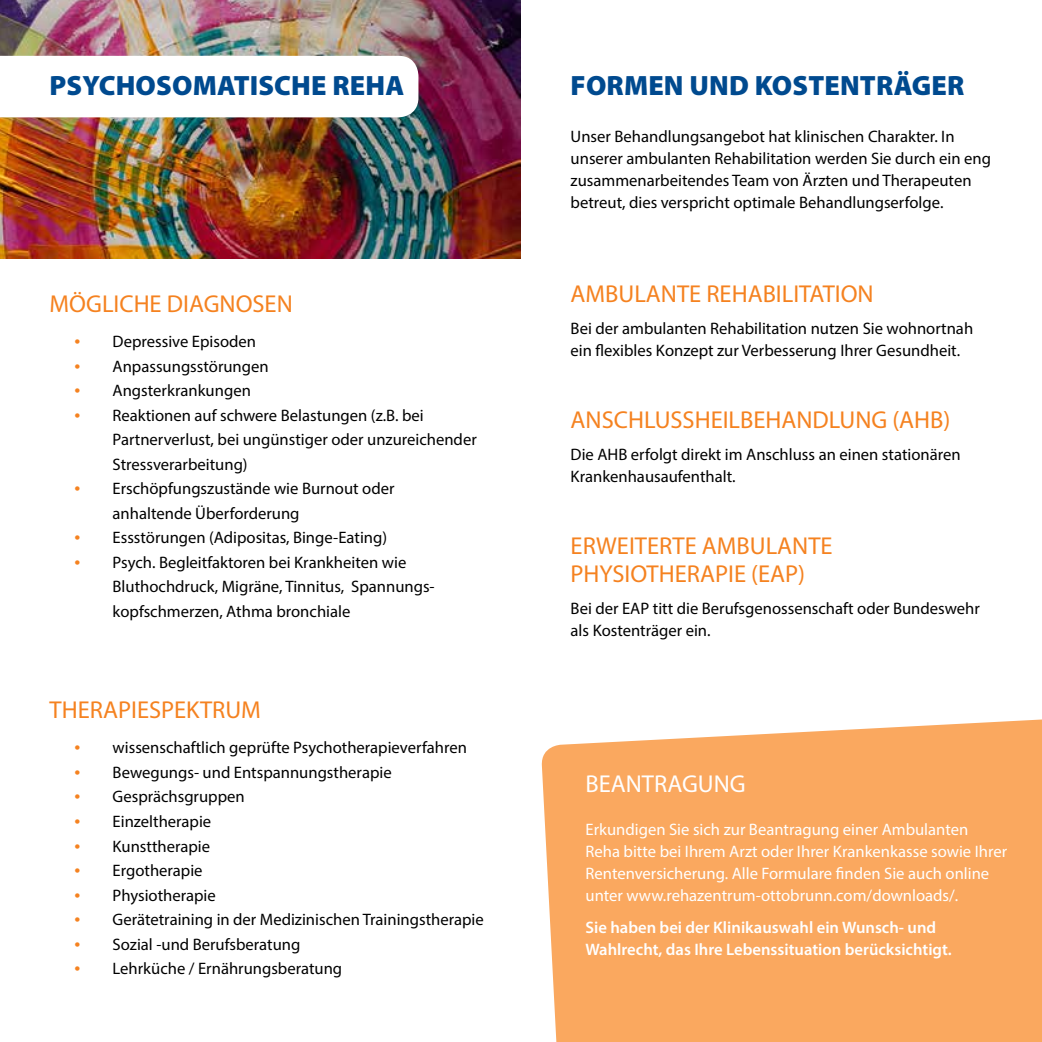
<style>
.page{position:relative;width:1042px;height:1042px;background:#fff}
.page>*{position:absolute;margin:0;border:0;box-sizing:border-box;transform-origin:0 0}
.t1{font:900 28px "Myriad Pro";letter-spacing:.005em;color:#004a8f}
.t2{font:24.5px/28px "Myriad Pro";color:#f58220}
.t3{font:24.5px "Myriad Pro";color:#fff}
.t4{font:16.62px/21.9px "Myriad Pro";color:#000}
.t5{font:16.62px/21.9px "Myriad Pro";color:#fff}
.t6{font:600 16.62px/21.9px "Myriad Pro";color:#fff}
.s1{font-size:21px;color:#f58220}
</style>
<div class="page">
<img style="left:0;top:0;width:521px;height:258px">
<svg style="left:0;top:56px;width:418px;height:61px"></svg>
<div style="left:541px;top:719px;width:501px;height:323px;background:#faa85f"></div>
<h1 class="t1" style="left:50px;top:70px;width:356px">PSYCHOSOMATISCHE REHA</h1>
<h2 class="t2" style="left:50px;top:290px;width:245px">MÖGLICHE DIAGNOSEN</h2>
<p class="t4" style="left:74px;top:331px;width:183px"><span class="s1">•</span> Depressive Episoden</p>
<p class="t4" style="left:74px;top:355px;width:196px"><span class="s1">•</span> Anpassungsstörungen</p>
<p class="t4" style="left:74px;top:380px;width:178px"><span class="s1">•</span> Angsterkrankungen</p>
<p class="t4" style="left:113px;top:403px;width:366px;line-height:24.5px;text-indent:-38px"><span class="s1">•</span> Reaktionen auf schwere Belastungen (z.B. bei<br>Partnerverlust, bei ungünstiger oder unzureichender<br>Stressverarbeitung)</p>
<p class="t4" style="left:113px;top:476px;width:283px;line-height:24.5px;text-indent:-38px"><span class="s1">•</span> Erschöpfungszustände wie Burnout oder anhaltende Überforderung</p>
<p class="t4" style="left:74px;top:527px;width:314px"><span class="s1">•</span> Essstörungen (Adipositas, Binge-Eating)</p>
<p class="t4" style="left:113px;top:550px;width:324px;line-height:24.5px;text-indent:-38px"><span class="s1">•</span> Psych. Begleitfaktoren bei Krankheiten wie<br>Bluthochdruck, Migräne, Tinnitus, Spannungs&shy;kopfschmerzen, Athma bronchiale</p>
<h2 class="t2" style="left:50px;top:696px;width:213px">THERAPIESPEKTRUM</h2>
<p class="t4" style="left:74px;top:737px;width:394px"><span class="s1">•</span> wissenschaftlich geprüfte Psychotherapieverfahren</p>
<p class="t4" style="left:74px;top:761px;width:319px"><span class="s1">•</span> Bewegungs- und Entspannungstherapie</p>
<p class="t4" style="left:74px;top:786px;width:172px"><span class="s1">•</span> Gesprächsgruppen</p>
<p class="t4" style="left:74px;top:810px;width:138px"><span class="s1">•</span> Einzeltherapie</p>
<p class="t4" style="left:74px;top:835px;width:137px"><span class="s1">•</span> Kunsttherapie</p>
<p class="t4" style="left:74px;top:859px;width:130px"><span class="s1">•</span> Ergotherapie</p>
<p class="t4" style="left:74px;top:884px;width:143px"><span class="s1">•</span> Physiotherapie</p>
<p class="t4" style="left:74px;top:908px;width:411px"><span class="s1">•</span> Gerätetraining in der Medizinischen Trainingstherapie</p>
<p class="t4" style="left:74px;top:933px;width:227px"><span class="s1">•</span> Sozial -und Berufsberatung</p>
<p class="t4" style="left:74px;top:957px;width:269px"><span class="s1">•</span> Lehrküche / Ernährungsberatung</p>
<h1 class="t1" style="left:570px;top:70px;width:395px">FORMEN UND KOSTENTRÄGER</h1>
<p class="t4" style="left:570px;top:125px;width:422px">Unser Behandlungsangebot hat klinischen Charakter. In unserer ambulanten Rehabilitation werden Sie durch ein eng zusammenarbeitendes Team von Ärzten und Therapeuten betreut, dies verspricht optimale Behandlungserfolge.</p>
<h2 class="t2" style="left:570px;top:279px;width:305px">AMBULANTE REHABILITATION</h2>
<p class="t4" style="left:570px;top:317px;width:404px">Bei der ambulanten Rehabilitation nutzen Sie wohnortnah ein flexibles Konzept zur Verbesserung Ihrer Gesundheit.</p>
<h2 class="t2" style="left:570px;top:405px;width:381px">ANSCHLUSSHEILBEHANDLUNG (AHB)</h2>
<p class="t4" style="left:570px;top:443px;width:391px">Die AHB erfolgt direkt im Anschluss an einen stationären<br>Krankenhausaufenthalt.</p>
<h2 class="t2" style="left:570px;top:531px;width:263px">ERWEITERTE AMBULANTE<br>PHYSIOTHERAPIE (EAP)</h2>
<p class="t4" style="left:570px;top:597px;width:411px">Bei der EAP titt die Berufsgenossenschaft oder Bundeswehr als Kostenträger ein.</p>
<h2 class="t3" style="left:585px;top:768px;width:162px">BEANTRAGUNG</h2>
<p class="t5" style="left:585px;top:818px;width:423px">Erkundigen Sie sich zur Beantragung einer Ambulanten<br>Reha bitte bei Ihrem Arzt oder Ihrer Krankenkasse sowie Ihrer Rentenversicherung. Alle Formulare finden Sie auch online unter www.rehazentrum-ottobrunn.com/downloads/.</p>
<p class="t6" style="left:585px;top:916px;width:368px">Sie haben bei der Klinikauswahl ein Wunsch- und<br>Wahlrecht, das Ihre Lebenssituation berücksichtigt.</p>
</div>
